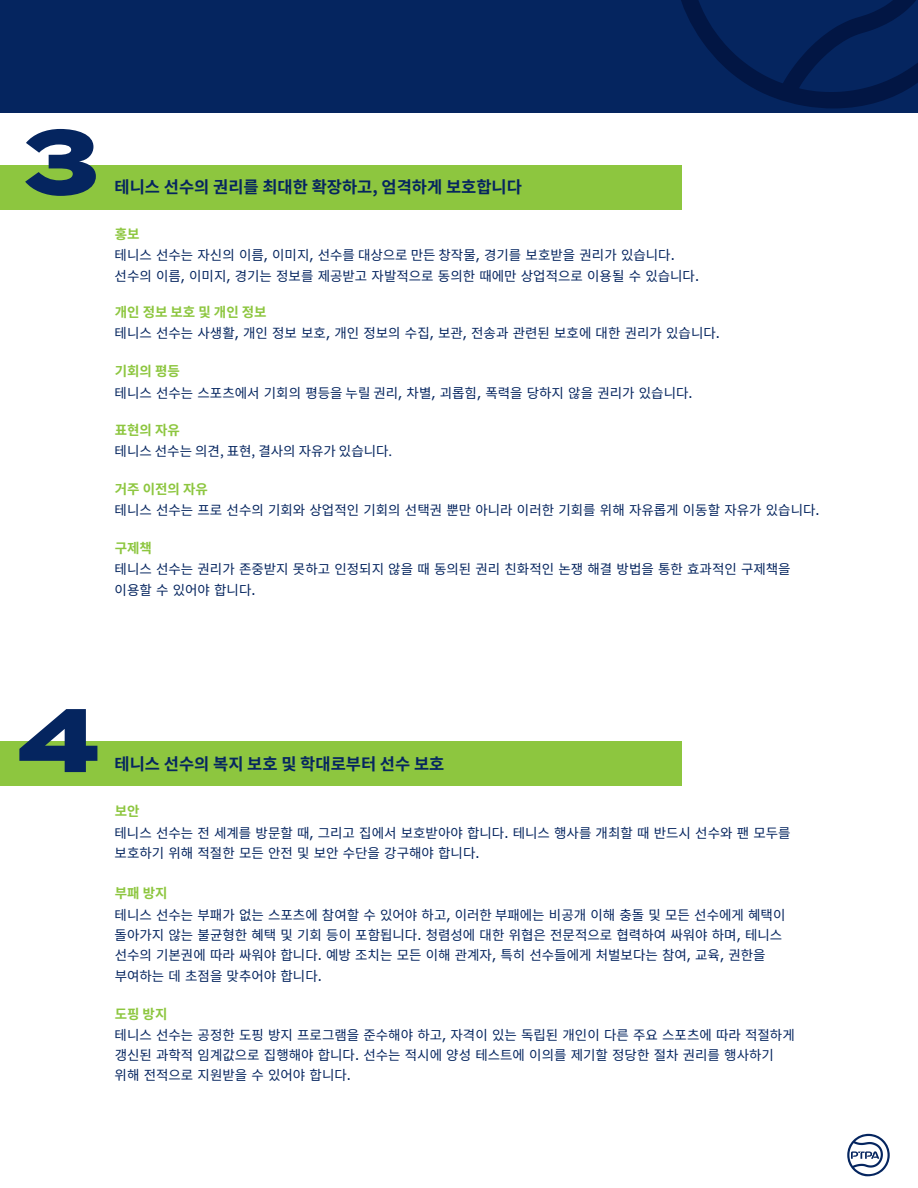
<style>
.page{position:relative;width:918px;height:1188px;background:#fff}
.page>*{position:absolute;margin:0;border:0;box-sizing:border-box;transform-origin:0 0}
.t1{font:800 90px "Termina";color:#05255f}
.t2{font:700 16.5px "Noto Sans KR";color:#05255f}
.t3{font:13.5px/20.2px "Noto Sans KR";color:#05255f}
.t4{font:700 13.5px "Noto Sans KR";color:#8dc63f}
.s1{font-family:"Tahoma"}
</style>
<div class="page">
<div style="left:0;top:165px;width:681px;height:44px;background:#8dc63f"></div>
<div style="left:0;top:742px;width:681px;height:44px;background:#8dc63f"></div>
<div style="left:0;top:0;width:918px;height:112px;background:#05255f"></div>
<svg style="left:681px;top:0;width:237px;height:108px"></svg>
<svg style="left:847px;top:1134px;width:43px;height:42px"></svg>
<h1 class="t1" style="left:23px;top:95px;width:77px">3</h1>
<p class="t2" style="left:115px;top:178px;width:409px">테니스 선수의 권리를 최대한 확장하고, 엄격하게 보호합니다</p>
<p class="t4" style="left:115px;top:226px;width:26px">홍보</p>
<p class="t3" style="left:115px;top:245px;width:586px;line-height:21px">테니스 선수는 자신의 이름<span class="s1">,</span> 이미지<span class="s1">,</span> 선수를 대상으로 만든 창작물<span class="s1">,</span> 경기를 보호받을 권리가 있습니다<span class="s1">. </span>선수의 이름<span class="s1">,</span> 이미지<span class="s1">,</span> 경기는 정보를 제공받고 자발적으로 동의한 때에만 상업적으로 이용될 수 있습니다<span class="s1">.</span></p>
<p class="t4" style="left:115px;top:304px;width:153px">개인 정보 보호 및 개인 정보</p>
<p class="t3" style="left:115px;top:324px;width:607px">테니스 선수는 사생활<span class="s1">,</span> 개인 정보 보호<span class="s1">,</span> 개인 정보의 수집<span class="s1">,</span> 보관<span class="s1">,</span> 전송과 관련된 보호에 대한 권리가 있습니다<span class="s1">.</span></p>
<p class="t4" style="left:115px;top:363px;width:67px">기회의 평등</p>
<p class="t3" style="left:115px;top:383px;width:580px">테니스 선수는 스포츠에서 기회의 평등을 누릴 권리<span class="s1">,</span> 차별<span class="s1">,</span> 괴롭힘<span class="s1">,</span> 폭력을 당하지 않을 권리가 있습니다<span class="s1">.</span></p>
<p class="t4" style="left:115px;top:423px;width:67px">표현의 자유</p>
<p class="t3" style="left:115px;top:442px;width:279px">테니스 선수는 의견, 표현, 결사의 자유가 있습니다.</p>
<p class="t4" style="left:115px;top:481px;width:95px">거주 이전의 자유</p>
<p class="t3" style="left:115px;top:501px;width:707px">테니스 선수는 프로 선수의 기회와 상업적인 기회의 선택권 뿐만 아니라 이러한 기회를 위해 자유롭게 이동할 자유가 있습니다<span class="s1">.</span></p>
<p class="t4" style="left:115px;top:540px;width:39px">구제책</p>
<p class="t3" style="left:115px;top:559px;width:678px;line-height:21px">테니스 선수는 권리가 존중받지 못하고 인정되지 않을 때 동의된 권리 친화적인 논쟁 해결 방법을 통한 효과적인 구제책을 이용할 수 있어야 합니다<span class="s1">.</span></p>
<h1 class="t1" style="left:18px;top:673px;width:83px">4</h1>
<p class="t2" style="left:115px;top:755px;width:331px">테니스 선수의 복지 보호 및 학대로부터 선수 보호</p>
<p class="t4" style="left:115px;top:804px;width:26px">보안</p>
<p class="t3" style="left:115px;top:823px;width:678px">테니스 선수는 전 세계를 방문할 때<span class="s1">,</span> 그리고 집에서 보호받아야 합니다<span class="s1">.</span> 테니스 행사를 개최할 때 반드시 선수와 팬 모두를 보호하기 위해 적절한 모든 안전 및 보안 수단을 강구해야 합니다<span class="s1">.</span></p>
<p class="t4" style="left:115px;top:885px;width:54px">부패 방지</p>
<p class="t3" style="left:115px;top:905px;width:672px">테니스 선수는 부패가 없는 스포츠에 참여할 수 있어야 하고<span class="s1">,</span> 이러한 부패에는 비공개 이해 충돌 및 모든 선수에게 혜택이 돌아가지 않는 불균형한 혜택 및 기회 등이 포함됩니다<span class="s1">.</span> 청렴성에 대한 위협은 전문적으로 협력하여 싸워야 하며<span class="s1">,</span> 테니스 선수의 기본권에 따라 싸워야 합니다<span class="s1">.</span> 예방 조치는 모든 이해 관계자<span class="s1">,</span> 특히 선수들에게 처벌보다는 참여<span class="s1">,</span> 교육<span class="s1">,</span> 권한을 부여하는 데 초점을 맞추어야 합니다<span class="s1">.</span></p>
<p class="t4" style="left:115px;top:1006px;width:54px">도핑 방지</p>
<p class="t3" style="left:115px;top:1025px;width:682px">테니스 선수는 공정한 도핑 방지 프로그램을 준수해야 하고<span class="s1">,</span> 자격이 있는 독립된 개인이 다른 주요 스포츠에 따라 적절하게 갱신된 과학적 임계값으로 집행해야 합니다<span class="s1">.</span> 선수는 적시에 양성 테스트에 이의를 제기할 정당한 절차 권리를 행사하기 위해 전적으로 지원받을 수 있어야 합니다<span class="s1">.</span></p>
</div>
